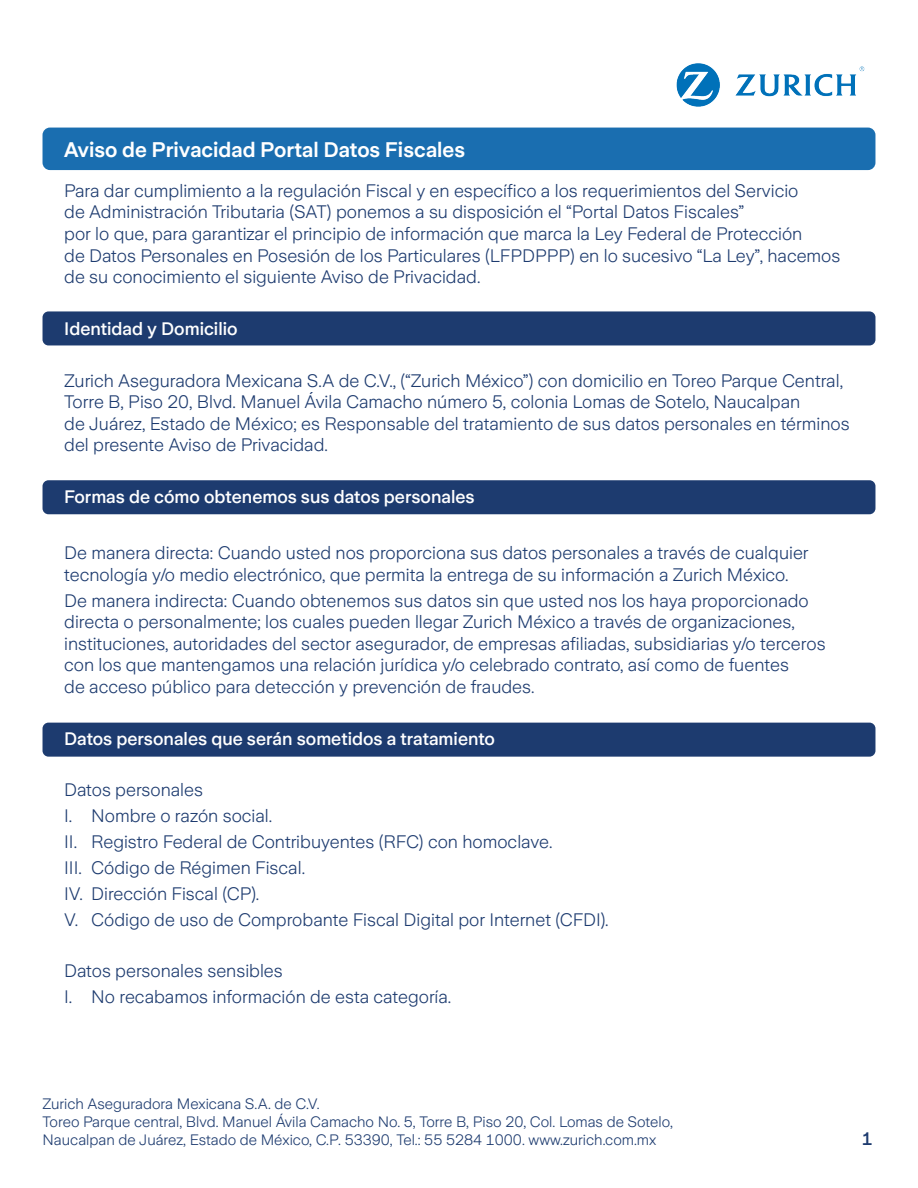
<style>
.page{position:relative;width:918px;height:1188px;background:#fff}
.page>*{position:absolute;margin:0;border:0;box-sizing:border-box;transform-origin:0 0}
.t1{font:600 21px "Zurich Sans";color:#fff}
.t2{font:300 18px/21.6px "Zurich Sans";color:#1d3b6f}
.t3{font:500 18px "Zurich Sans";color:#fff}
.t4{font:500 18px "Zurich Sans";color:#1d3b6f}
.t5{font:300 15px/18px "Zurich Sans";color:#1d3b6f}
</style>
<div class="page">
<img style="left:676px;top:63px;width:189px;height:44px">
<div style="left:43px;top:480px;width:832px;height:34px;background:#1d3b6f;border-radius:6px"></div>
<div style="left:43px;top:723px;width:832px;height:34px;background:#1d3b6f;border-radius:6px"></div>
<div style="left:43px;top:311px;width:832px;height:34px;background:#1d3b6f;border-radius:6px"></div>
<div style="left:43px;top:128px;width:832px;height:42px;background:#1a6eb0;border-radius:7px"></div>
<p class="t1" style="left:64px;top:138px;width:403px">Aviso de Privacidad Portal Datos Fiscales</p>
<p class="t2" style="left:64px;top:180px;width:778px">Para dar cumplimiento a la regulación Fiscal y en específico a los requerimientos del Servicio<br>de Administración Tributaria (SAT) ponemos a su disposición el “Portal Datos Fiscales”<br>por lo que, para garantizar el principio de información que marca la Ley Federal de Protección<br>de Datos Personales en Posesión de los Particulares (LFPDPPP) en lo sucesivo “La Ley”, hacemos de su conocimiento el siguiente Aviso de Privacidad.</p>
<p class="t3" style="left:64px;top:319px;width:175px">Identidad y Domicilio</p>
<p class="t2" style="left:64px;top:370px;width:787px">Zurich Aseguradora Mexicana S.A de C.V., (“Zurich México”) con domicilio en Toreo Parque Central, Torre B, Piso 20, Blvd. Manuel Ávila Camacho número 5, colonia Lomas de Sotelo, Naucalpan<br>de Juárez, Estado de México; es Responsable del tratamiento de sus datos personales en términos del presente Aviso de Privacidad.</p>
<p class="t3" style="left:64px;top:487px;width:412px">Formas de cómo obtenemos sus datos personales</p>
<p class="t2" style="left:64px;top:542px;width:746px">De manera directa: Cuando usted nos proporciona sus datos personales a través de cualquier tecnología y/o medio electrónico, que permita la entrega de su información a Zurich México.</p>
<p class="t2" style="left:64px;top:590px;width:763px">De manera indirecta: Cuando obtenemos sus datos sin que usted nos los haya proporcionado directa o personalmente; los cuales pueden llegar Zurich México a través de organizaciones, instituciones, autoridades del sector asegurador, de empresas afiliadas, subsidiarias y/o terceros con los que mantengamos una relación jurídica y/o celebrado contrato, así como de fuentes<br>de acceso público para detección y prevención de fraudes.</p>
<p class="t3" style="left:64px;top:729px;width:432px">Datos personales que serán sometidos a tratamiento</p>
<p class="t2" style="left:64px;top:780px;width:140px">Datos personales</p>
<p class="t2" style="left:64px;top:805px;width:210px">I. Nombre o razón social.</p>
<p class="t2" style="left:64px;top:831px;width:490px">II. Registro Federal de Contribuyentes (RFC) con homoclave.</p>
<p class="t2" style="left:64px;top:857px;width:242px">III. Código de Régimen Fiscal.</p>
<p class="t2" style="left:64px;top:883px;width:197px">IV. Dirección Fiscal (CP).</p>
<p class="t2" style="left:64px;top:909px;width:546px">V. Código de uso de Comprobante Fiscal Digital por Internet (CFDI).</p>
<p class="t2" style="left:64px;top:961px;width:220px">Datos personales sensibles</p>
<p class="t2" style="left:64px;top:986px;width:389px">I. No recabamos información de esta categoría.</p>
<p class="t5" style="left:43px;top:1095px;width:632px">Zurich Aseguradora Mexicana S.A. de C.V.<br>Toreo Parque central, Blvd. Manuel Ávila Camacho No. 5, Torre B, Piso 20, Col. Lomas de Sotelo,<br>Naucalpan de Juárez, Estado de México, C.P. 53390, Tel.: 55 5284 1000. www.zurich.com.mx</p>
<p class="t4" style="left:862px;top:1129px;width:13px">1</p>
</div>
